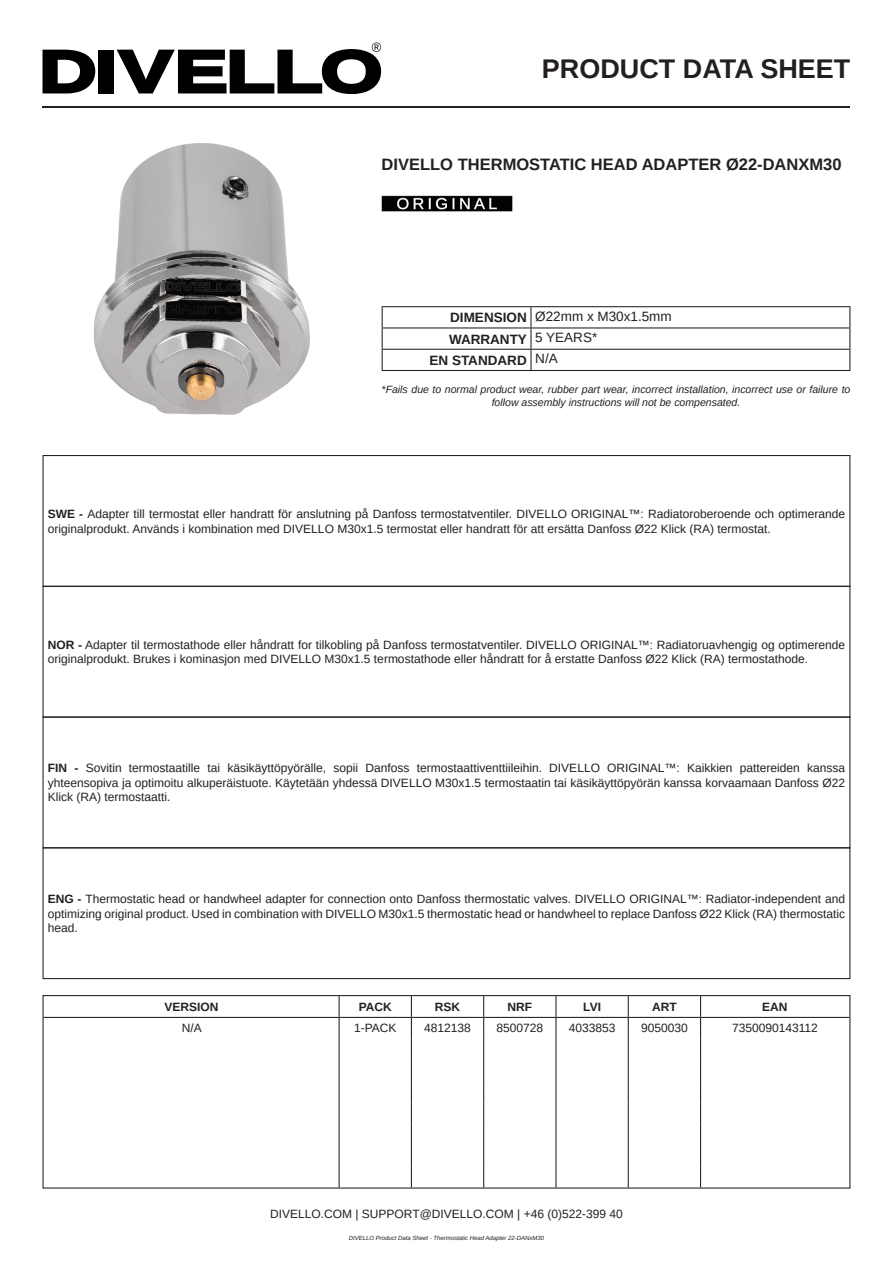
<style>
.page{position:relative;width:893px;height:1263px;background:#fff}
.page>*{position:absolute;margin:0;border:0;box-sizing:border-box;transform-origin:0 0}
.t1{font:700 27px "Arimo";color:#231f20}
.t2{font:700 16.5px "Arimo";color:#231f20}
.t3{font:700 13.5px "Arimo";color:#231f20}
.t4{font:13.5px "Arimo";color:#231f20}
.t5{font:12px/14.4px "Arimo";color:#231f20;text-align:justify}
.t6{font:700 12px "Arimo";color:#231f20}
.t7{font:italic 10.5px/12.6px "Arimo";color:#231f20;text-align:center}
.File_Name{font:italic 6px "Arimo";color:#231f20}
.s1{font-weight:700}
</style>
<div class="page">
<svg style="left:43px;top:50px;width:52px;height:43px"></svg>
<div style="left:98px;top:50px;width:16px;height:43px;background:#000001"></div>
<svg style="left:117px;top:43px;width:264px;height:51px"></svg>
<hr style="left:42px;top:106px;width:808px;height:1px;background:#231f20">
<hr style="left:44px;top:1017px;width:295px;height:1px;background:#231f20">
<hr style="left:339px;top:1017px;width:72px;height:1px;background:#231f20">
<hr style="left:411px;top:1017px;width:73px;height:1px;background:#231f20">
<hr style="left:484px;top:1017px;width:72px;height:1px;background:#231f20">
<hr style="left:556px;top:1017px;width:72px;height:1px;background:#231f20">
<hr style="left:628px;top:1017px;width:73px;height:1px;background:#231f20">
<hr style="left:701px;top:1017px;width:148px;height:1px;background:#231f20">
<svg style="left:339px;top:997px;width:1px;height:189px"></svg>
<svg style="left:411px;top:997px;width:1px;height:189px"></svg>
<svg style="left:483px;top:997px;width:1px;height:189px"></svg>
<svg style="left:555px;top:997px;width:1px;height:189px"></svg>
<svg style="left:628px;top:997px;width:1px;height:189px"></svg>
<svg style="left:700px;top:997px;width:1px;height:189px"></svg>
<div style="left:43px;top:995px;width:807px;height:193px;border:1px solid #231f20"></div>
<div style="left:43px;top:847px;width:807px;height:132px;border:1px solid #231f20"></div>
<div style="left:43px;top:586px;width:807px;height:132px;border:1px solid #231f20"></div>
<div style="left:43px;top:455px;width:807px;height:132px;border:1px solid #231f20"></div>
<hr style="left:382px;top:327px;width:149px;height:1px;background:#231f20">
<hr style="left:531px;top:327px;width:319px;height:1px;background:#231f20">
<hr style="left:382px;top:349px;width:149px;height:1px;background:#231f20">
<hr style="left:531px;top:349px;width:319px;height:1px;background:#231f20">
<svg style="left:530px;top:307px;width:1px;height:63px"></svg>
<hr style="left:382px;top:306px;width:149px;height:1px;background:#231f20">
<hr style="left:531px;top:306px;width:319px;height:1px;background:#231f20">
<svg style="left:382px;top:307px;width:1px;height:63px"></svg>
<svg style="left:849px;top:307px;width:1px;height:63px"></svg>
<hr style="left:382px;top:370px;width:149px;height:1px;background:#231f20">
<hr style="left:531px;top:370px;width:319px;height:1px;background:#231f20">
<img style="left:382px;top:196px;width:130px;height:15px">
<img style="left:93px;top:143px;width:217px;height:272px">
<p class="t1" style="left:542px;top:50px;width:310px">PRODUCT DATA SHEET</p>
<p class="t2" style="left:382px;top:153px;width:461px">DIVELLO THERMOSTATIC HEAD ADAPTER Ø22-DANXM30</p>
<p class="t3" style="left:450px;top:308px;width:78px">DIMENSION</p>
<p class="t4" style="left:535px;top:308px;width:138px">Ø22mm x M30x1.5mm</p>
<p class="t3" style="left:449px;top:330px;width:79px">WARRANTY</p>
<p class="t4" style="left:535px;top:329px;width:64px">5 YEARS*</p>
<p class="t3" style="left:429px;top:351px;width:99px">EN STANDARD</p>
<p class="t4" style="left:535px;top:350px;width:24px">N/A</p>
<p class="t7" style="left:382px;top:383px;width:470px">*Fails due to normal product wear, rubber part wear, incorrect installation, incorrect use or failure to follow assembly instructions will not be compensated.</p>
<p class="t5" style="left:48px;top:507px;width:799px"><span class="s1">SWE -</span> Adapter till termostat eller handratt för anslutning på Danfoss termostatventiler. DIVELLO ORIGINAL™: Radiatoroberoende och optimerande originalprodukt. Används i kombination med DIVELLO M30x1.5 termostat eller handratt för att ersätta Danfoss Ø22 Klick (RA) termostat.</p>
<p class="t5" style="left:48px;top:638px;width:799px"><span class="s1">NOR -</span> Adapter til termostathode eller håndratt for tilkobling på Danfoss termostatventiler. DIVELLO ORIGINAL™: Radiatoruavhengig og optimerende originalprodukt. Brukes i kominasjon med DIVELLO M30x1.5 termostathode eller håndratt for å erstatte Danfoss Ø22 Klick (RA) termostathode.</p>
<p class="t5" style="left:48px;top:761px;width:799px"><span class="s1">FIN -</span> Sovitin termostaatille tai käsikäyttöpyörälle, sopii Danfoss termostaattiventtiileihin. DIVELLO ORIGINAL™: Kaikkien pattereiden kanssa yhteensopiva ja optimoitu alkuperäistuote. Käytetään yhdessä DIVELLO M30x1.5 termostaatin tai käsikäyttöpyörän kanssa korvaamaan Danfoss Ø22<br>Klick (RA) termostaatti.</p>
<p class="t5" style="left:48px;top:892px;width:799px"><span class="s1">ENG -</span> Thermostatic head or handwheel adapter for connection onto Danfoss thermostatic valves. DIVELLO ORIGINAL™: Radiator-independent and optimizing original product. Used in combination with DIVELLO M30x1.5 thermostatic head or handwheel to replace Danfoss Ø22 Klick (RA) thermostatic head.</p>
<p class="t6" style="left:164px;top:999px;width:56px">VERSION</p>
<p class="t6" style="left:359px;top:999px;width:35px">PACK</p>
<p class="t6" style="left:435px;top:999px;width:27px">RSK</p>
<p class="t6" style="left:507px;top:999px;width:26px">NRF</p>
<p class="t6" style="left:583px;top:999px;width:19px">LVI</p>
<p class="t6" style="left:652px;top:999px;width:26px">ART</p>
<p class="t6" style="left:762px;top:999px;width:27px">EAN</p>
<p class="t5" style="left:182px;top:1021px;width:22px">N/A</p>
<p class="t5" style="left:354px;top:1021px;width:44px">1-PACK</p>
<p class="t5" style="left:424px;top:1021px;width:48px">4812138</p>
<p class="t5" style="left:496px;top:1021px;width:48px">8500728</p>
<p class="t5" style="left:569px;top:1021px;width:48px">4033853</p>
<p class="t5" style="left:641px;top:1021px;width:48px">9050030</p>
<p class="t5" style="left:732px;top:1021px;width:87px">7350090143112</p>
<p class="t5" style="left:270px;top:1207px;width:354px">DIVELLO.COM | SUPPORT@DIVELLO.COM | +46 (0)522-399 40</p>
<p class="File_Name" style="left:349px;top:1233px;width:197px">DIVELLO Product Data Sheet - Thermostatic Head Adapter 22-DANxM30</p>
</div>
